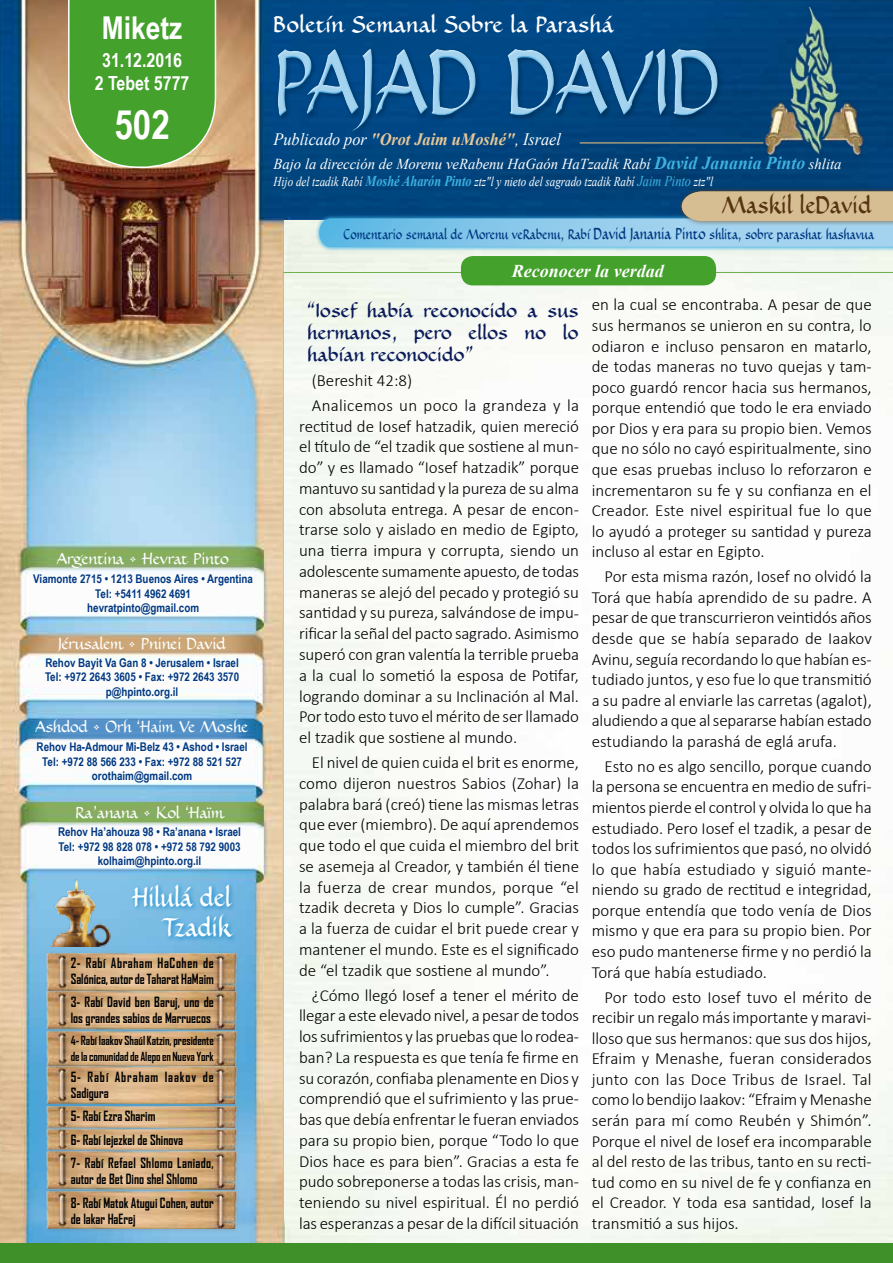
<style>
.page{position:relative;width:893px;height:1263px;background:#fff}
.page>*{position:absolute;margin:0;border:0;box-sizing:border-box;transform-origin:0 0}
.t1{font:84px "Demi Tasse";letter-spacing:.02em;color:#a3d3ef;scale:.87 1}
.t2{font:700 40.5px "Arial Narrow";color:#fff}
.t3{font:700 31.5px "Arial Narrow";color:#fff}
.t4{font:700 24.6px/29.8px "Demi Tasse";color:#fff;text-align:right;scale:.89 1}
.t5{font:700 22.5px "Demi Tasse";letter-spacing:.01em;color:#563412;scale:.9 1}
.t6{font:700 21px "Demi Tasse";letter-spacing:.01em;color:#fff}
.t7{font:700 19.5px/23.4px "Arial Narrow";color:#fff;text-align:center}
.t8{font:700 18px/22px "Demi Tasse";color:#0a1b5a;text-align:justify}
.t9{font:italic 700 18px "Times New Roman";color:#fff}
.t10{font:700 18px "Demi Tasse";letter-spacing:.01em;color:#563412;scale:.9 1}
.t11{font:italic 17.25px "Times New Roman";color:#fff;scale:.94 1}
.t12{font:300 16.95px/20.5px "Calibri";color:#000;text-align:justify}
.t13{font:300 16.95px/25px "Calibri";letter-spacing:.02em;color:#000}
.t14{font:italic 15.15px "Times New Roman";color:#fff}
.t15{font:15px "Demi Tasse";color:#fff}
.t16{font:700 13.5px/23.4px "Agency FB";color:#000;scale:.92 1}
.t17{font:italic 13.5px "Times New Roman";color:#fff;scale:.82 1}
.t18{font:700 13.5px/16.2px "Agency FB";letter-spacing:.075em;color:#000;scale:.92 1}
.t19{font:700 13.05px "Demi Tasse";color:#003882;scale:.81 1}
.t20{font:700 12.45px "Demi Tasse";letter-spacing:.01em;color:#003882;scale:.88 1}
.t21{font:700 12px/14.4px "Arial Narrow";color:#003882;text-align:center}
.t22{font:700 12px/16.2px "Agency FB";color:#000;scale:.92 1}
.s1{font-weight:700;color:#e9c796}
.s2{font-weight:700;font-size:18.15px;color:#3fb1e1}
.s3{font-weight:700;font-size:15px;color:#3fb1e1}
.s4{font-size:15px;color:#3fb1e1}
.s5{font-size:14.85px}
</style>
<div class="page">
<img style="left:0;top:0;width:893px;height:1217px">
<img style="left:284px;top:220px;width:609px;height:1023px">
<img style="left:0;top:1217px;width:284px;height:26px">
<img style="left:763px;top:7px;width:103px;height:174px">
<div style="left:276px;top:46px;width:448px;height:91px;background:#00447d"></div>
<div style="left:275px;top:46px;width:442px;height:86px;background:#004986"></div>
<div style="left:277px;top:48px;width:443px;height:85px;background:#3fb1e1;opacity:.75"></div>
<hr style="left:580px;top:142px;width:183px;height:2px;background:#cfb17b">
<svg style="left:67px;top:0;width:150px;height:169px;background:#55a136"></svg>
<img style="left:42px;top:1106px;width:197px;height:83px">
<img style="left:42px;top:1031px;width:197px;height:73px">
<div style="left:45px;top:1127px;width:195px;height:27px;background:#673e16;opacity:.2"></div>
<hr style="left:283px;top:272px;width:610px;height:1px;background:#71b04f">
<img style="left:50px;top:877px;width:60px;height:70px">
<div style="left:128px;top:882px;width:110px;height:61px;background:#0080c6;opacity:.75"></div>
<div style="left:315px;top:215px;width:578px;height:37px;background:#3fb1e1;opacity:.75"></div>
<div style="left:461px;top:256px;width:255px;height:29px;background:#44a12b;border-radius:12px"></div>
<div style="left:678px;top:187px;width:215px;height:39px;background:#673e16;opacity:.6"></div>
<svg style="left:319px;top:191px;width:574px;height:56px;background:#6f9eb7"></svg>
<div style="left:44px;top:1063px;width:197px;height:46px;background:#673e16;opacity:.2"></div>
<div style="left:44px;top:950px;width:197px;height:46px;background:#673e16;opacity:.2"></div>
<img style="left:42px;top:953px;width:197px;height:76px">
<div style="left:44px;top:1188px;width:197px;height:46px;background:#673e16;opacity:.2"></div>
<img style="left:42px;top:1191px;width:197px;height:38px">
<div style="left:44px;top:988px;width:197px;height:46px;background:#673e16;opacity:.2"></div>
<div style="left:44px;top:1148px;width:197px;height:46px;background:#673e16;opacity:.2"></div>
<div style="left:0;top:1243px;width:893px;height:20px;background:#409029"></div>
<h3 class="t3" style="left:102px;top:4px;width:82px">Miketz</h3>
<p class="t7" style="left:95px;top:47px;width:96px">31.12.2016<br>2 Tebet 5777</p>
<h2 class="t2" style="left:114px;top:94px;width:57px">502</h2>
<p class="t15" style="left:57px;top:548px;width:173px">Argentina • Hevrat Pinto</p>
<p class="t21" style="left:33px;top:571px;width:221px">Viamonte 2715 • 1213 Buenos Aires • Argentina<br>Tel: +5411 4962 4691<br>hevratpinto@gmail.com</p>
<p class="t15" style="left:58px;top:634px;width:169px">Jérusalem • Pninei David</p>
<p class="t21" style="left:45px;top:655px;width:196px">Rehov Bayit Va Gan 8 • Jerusalem • Israel<br>Tel: +972 2643 3605 • Fax: +972 2643 3570 p@hpinto.org.il</p>
<p class="t15" style="left:36px;top:717px;width:214px">Ashdod • Orh ‘Haim Ve Moshe</p>
<p class="t21" style="left:37px;top:739px;width:213px">Rehov Ha-Admour Mi-Belz 43 • Ashod • Israel<br>Tel: +972 88 566 233 • Fax: +972 88 521 527 orothaim@gmail.com</p>
<p class="t15" style="left:75px;top:802px;width:150px">Ra’anana • Kol ‘Haïm</p>
<p class="t21" style="left:58px;top:824px;width:184px">Rehov Ha’ahouza 98 • Ra’anana • Israel<br>Tel: +972 98 828 078 • +972 58 792 9003 kolhaim@hpinto.org.il</p>
<h3 class="t4" style="left:133px;top:882px;width:112px">Hilulá del<br>Tzadik</h3>
<p class="t16" style="left:71px;top:954px;width:157px;line-height:16.2px">2- Rabí Abraham HaCohen de<br>Salónica, autor de Taharat HaMaim</p>
<p class="t16" style="left:71px;top:994px;width:157px;line-height:16.2px">3- Rabí David ben Baruj, uno de los grandes sabios de Marruecos</p>
<p class="t22" style="left:71px;top:1032px;width:157px">4- Rabí Iaakov Shaúl Katzin, presidente de la comunidad de Alepo en Nueva York</p>
<p class="t18" style="left:71px;top:1068px;width:157px">5- Rabí Abraham Iaakov de<br>Sadigura</p>
<p class="t16" style="left:71px;top:1104px;width:157px">5- Rabí Ezra Sharim<br>6- Rabí Iejezkel de Shinova<br>7- Rabí Refael Shlomo Laniado,</p>
<p class="t16" style="left:71px;top:1167px;width:157px">autor de Bet Dino shel Shlomo<br>8- Rabí Matok Atugui Cohen, autor</p>
<p class="t16" style="left:71px;top:1207px;width:72px">de Iakar HaErej</p>
<p class="t6" style="left:274px;top:9px;width:342px">Boletín Semanal Sobre la Parashá</p>
<h1 class="t1" style="left:274px;top:25px;width:514px">PAJAD DAVID</h1>
<p class="t11" style="left:274px;top:127px;width:307px">Publicado por <span class="s1">"Orot Jaim uMoshé"</span>, Israel</p>
<p class="t14" style="left:274px;top:153px;width:569px">Bajo la dirección de Morenu veRabenu HaGaón HaTzadik Rabí <span class="s2">David Janania Pinto</span> shlita</p>
<p class="t17" style="left:274px;top:172px;width:538px">Hijo del tzadik Rabí <span class="s3">Moshé Aharón Pinto</span> ztz"l y nieto del sagrado tzadik Rabí <span class="s4">Jaim Pinto</span> ztz"l</p>
<h3 class="t5" style="left:722px;top:189px;width:167px">Maskil leDavid</h3>
<p class="t10" style="left:752px;top:195px;width:134px">Maskil leDavid</p>
<p class="t20" style="left:335px;top:223px;width:621px">Comentario semanal de Morenu veRabenu, Rabí David Janania Pinto shlita, sobre parashat hashavua</p>
<p class="t19" style="left:344px;top:225px;width:657px">Comentario semanal de Morenu veRabenu, Rabí <span class="s5">David Janania Pinto</span> shlita, sobre parashat hashavua</p>
<p class="t9" style="left:512px;top:258px;width:153px">Reconocer la verdad</p>
<p class="t8" style="left:308px;top:299px;width:273px">“Iosef había reconocido a sus hermanos, pero ellos no lo habían reconocido”</p>
<p class="t13" style="left:312px;top:368px;width:269px">(Bereshit 42:8)<br>Analicemos un poco la grandeza y la</p>
<p class="t12" style="left:299px;top:416px;width:282px">rectitud de Iosef hatzadik, quien mereció el título de “el tzadik que sostiene al mun&shy;do” y es llamado “Iosef hatzadik” porque mantuvo su santidad y la pureza de su alma con absoluta entrega. A pesar de encon&shy;trarse solo y aislado en medio de Egipto, una tierra impura y corrupta, siendo un adolescente sumamente apuesto, de todas maneras se alejó del pecado y protegió su santidad y su pureza, salvándose de impu&shy;rificar la señal del pacto sagrado. Asimismo superó con gran valentía la terrible prueba a la cual lo sometió la esposa de Potifar, logrando dominar a su Inclinación al Mal.<br>Por todo esto tuvo el mérito de ser llamado el tzadik que sostiene al mundo.</p>
<p class="t12" style="left:299px;top:752px;width:281px;text-indent:13px">El nivel de quien cuida el brit es enorme, como dijeron nuestros Sabios (Zohar) la palabra bará (creó) tiene las mismas letras que ever (miembro). De aquí aprendemos que todo el que cuida el miembro del brit se asemeja al Creador, y también él tiene la fuerza de crear mundos, porque “el tzadik decreta y Dios lo cumple”. Gracias a la fuerza de cuidar el brit puede crear y mantener el mundo. Este es el significado de “el tzadik que sostiene al mundo”.</p>
<p class="t12" style="left:299px;top:984px;width:281px;text-indent:13px">¿Cómo llegó Iosef a tener el mérito de llegar a este elevado nivel, a pesar de todos los sufrimientos y las pruebas que lo rodea&shy;ban? La respuesta es que tenía fe firme en su corazón, confiaba plenamente en Dios y comprendió que el sufrimiento y las prue&shy;bas que debía enfrentar le fueran enviados para su propio bien, porque “Todo lo que Dios hace es para bien”. Gracias a esta fe pudo sobreponerse a todas las crisis, man&shy;teniendo su nivel espiritual. Él no perdió las esperanzas a pesar de la difícil situación</p>
<p class="t12" style="left:592px;top:294px;width:281px">en la cual se encontraba. A pesar de que sus hermanos se unieron en su contra, lo odiaron e incluso pensaron en matarlo, de todas maneras no tuvo quejas y tam&shy;poco guardó rencor hacia sus hermanos, porque entendió que todo le era enviado por Dios y era para su propio bien. Vemos que no sólo no cayó espiritualmente, sino que esas pruebas incluso lo reforzaron e incrementaron su fe y su confianza en el Creador. Este nivel espiritual fue lo que lo ayudó a proteger su santidad y pureza incluso al estar en Egipto.</p>
<p class="t12" style="left:592px;top:566px;width:282px;text-indent:13px">Por esta misma razón, Iosef no olvidó la Torá que había aprendido de su padre. A pesar de que transcurrieron veintidós años desde que se había separado de Iaakov Avinu, seguía recordando lo que habían es&shy;tudiado juntos, y eso fue lo que transmitió a su padre al enviarle las carretas (agalot), aludiendo a que al separarse habían estado estudiando la parashá de eglá arufa.</p>
<p class="t12" style="left:592px;top:756px;width:281px;text-indent:13px">Esto no es algo sencillo, porque cuando la persona se encuentra en medio de sufri&shy;mientos pierde el control y olvida lo que ha estudiado. Pero Iosef el tzadik, a pesar de todos los sufrimientos que pasó, no olvidó lo que había estudiado y siguió mante&shy;niendo su grado de rectitud e integridad, porque entendía que todo venía de Dios mismo y que era para su propio bien. Por eso pudo mantenerse firme y no perdió la Torá que había estudiado.</p>
<p class="t12" style="left:592px;top:986px;width:281px;text-indent:13px">Por todo esto Iosef tuvo el mérito de recibir un regalo más importante y maravi&shy;lloso que sus hermanos: que sus dos hijos, Efraim y Menashe, fueran considerados junto con las Doce Tribus de Israel. Tal como lo bendijo Iaakov: “Efraim y Menashe serán para mí como Reubén y Shimón”.<br>Porque el nivel de Iosef era incomparable al del resto de las tribus, tanto en su recti&shy;tud como en su nivel de fe y confianza en el Creador. Y toda esa santidad, Iosef la transmitió a sus hijos.</p>
</div>
